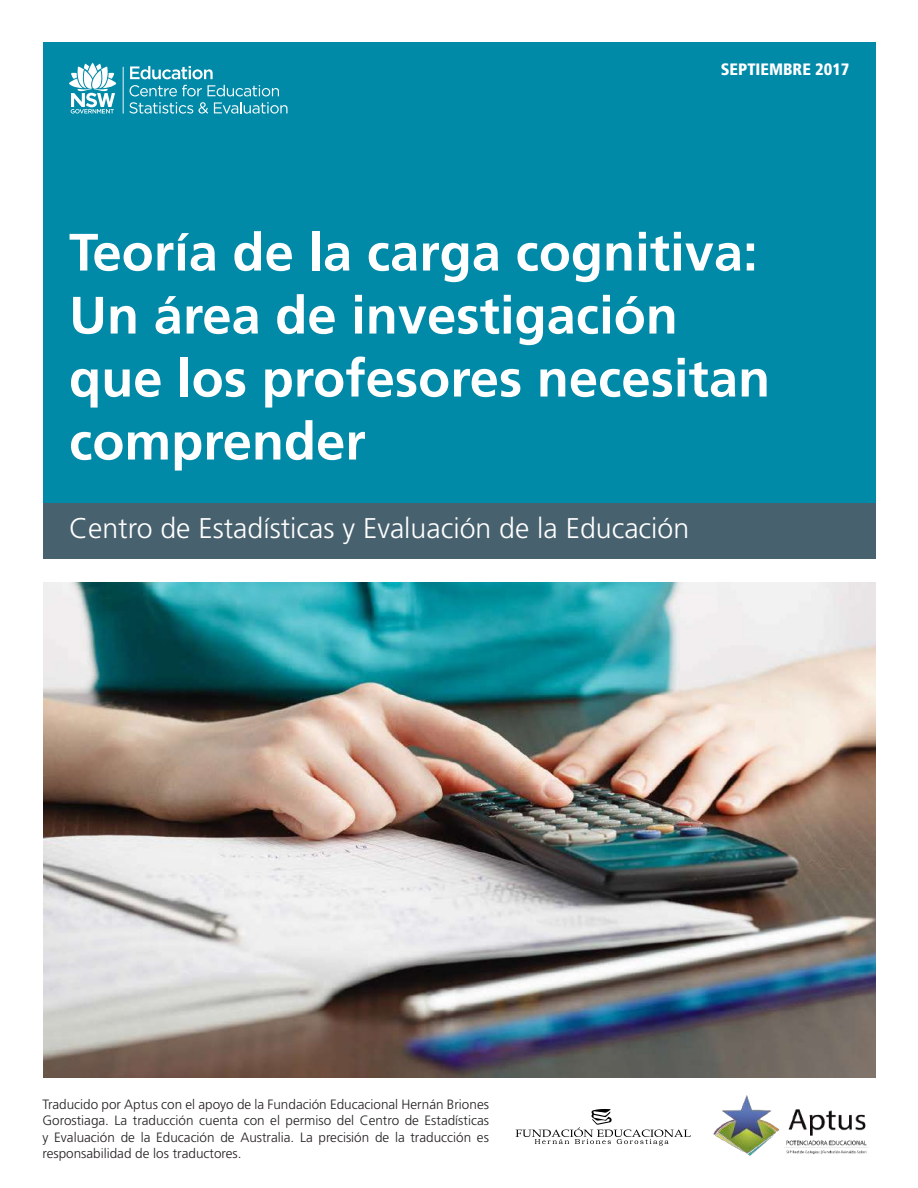
<style>
.page{position:relative;width:918px;height:1188px;background:#fff}
.page>*{position:absolute;margin:0;border:0;box-sizing:border-box;transform-origin:0 0}
.t1{font:700 52.5px/63px "Frutiger LT Pro";color:#fff}
.t2{font:300 28.5px "Frutiger LT Pro";color:#fff}
.t3{font:900 condensed 16.5px "Frutiger LT Pro";color:#fff}
.t4{font:300 13.5px/16.2px "Frutiger LT Pro";color:#231f20;text-align:justify}
</style>
<div class="page">
<img style="left:44px;top:583px;width:832px;height:495px">
<div style="left:43px;top:43px;width:833px;height:495px;background:#008aa8"></div>
<hr style="left:123px;top:67px;width:1px;height:47px;background:#fff">
<svg style="left:69px;top:63px;width:47px;height:51px"></svg>
<svg style="left:130px;top:66px;width:83px;height:13px"></svg>
<svg style="left:130px;top:85px;width:72px;height:11px"></svg>
<svg style="left:208px;top:85px;width:71px;height:11px"></svg>
<svg style="left:129px;top:102px;width:64px;height:12px"></svg>
<svg style="left:199px;top:102px;width:9px;height:12px"></svg>
<svg style="left:214px;top:102px;width:73px;height:12px"></svg>
<div style="left:43px;top:504px;width:833px;height:55px;background:#48616e"></div>
<svg style="left:516px;top:1109px;width:175px;height:37px"></svg>
<img style="left:713px;top:1095px;width:156px;height:61px">
<p class="t3" style="left:721px;top:59px;width:130px">SEPTIEMBRE 2017</p>
<h1 class="t1" style="left:69px;top:221px;width:703px">Teoría de la carga cognitiva:<br>Un área de investigación que los profesores necesitan comprender</h1>
<h2 class="t2" style="left:69px;top:512px;width:622px">Centro de Estadísticas y Evaluación de la Educación</h2>
<p class="t4" style="left:43px;top:1097px;width:448px">Traducido por Aptus con el apoyo de la Fundación Educacional Hernán Briones Gorostiaga. La traducción cuenta con el permiso del Centro de Estadísticas y Evaluación de la Educación de Australia. La precisión de la traducción es responsabilidad de los traductores.</p>
</div>
